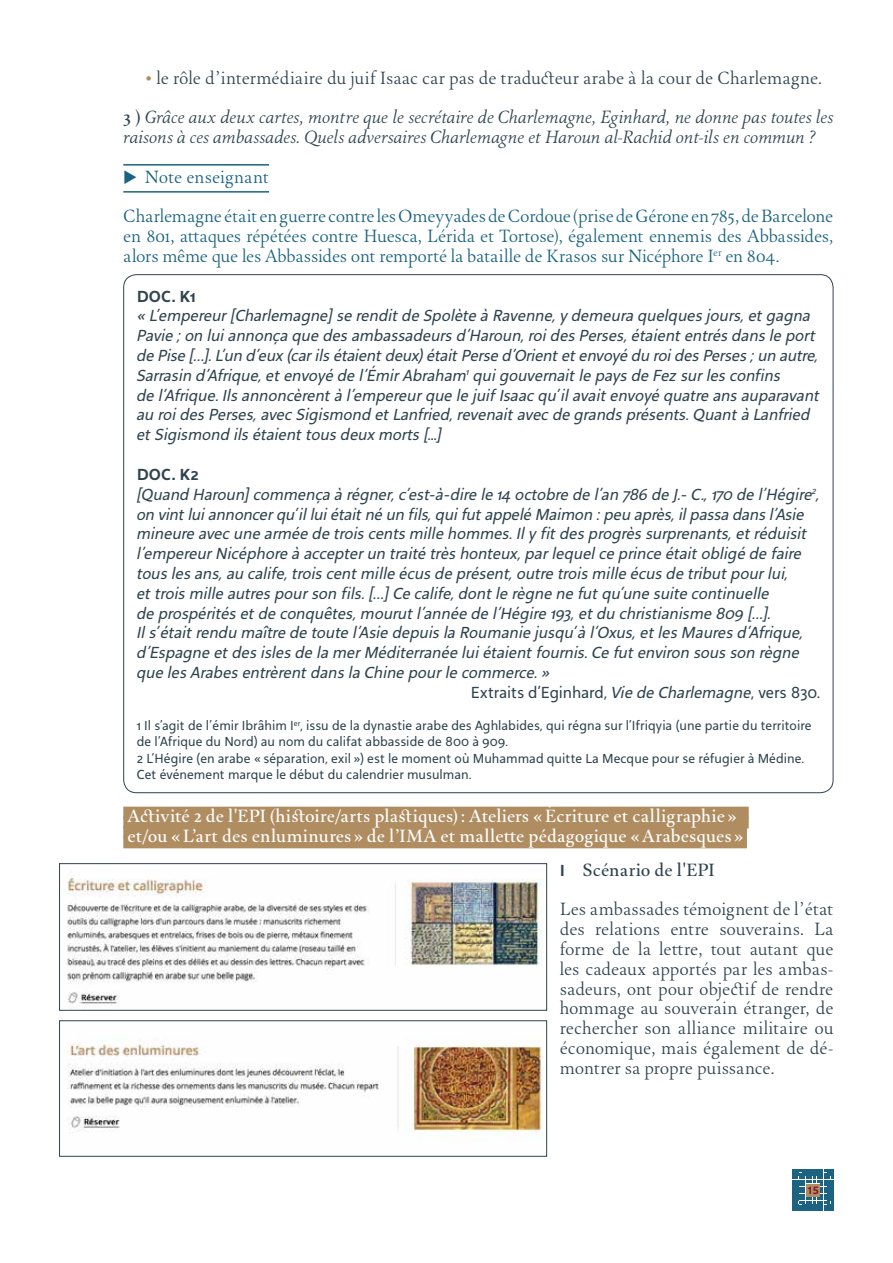
<style>
.page{position:relative;width:893px;height:1263px;background:#fff}
.page>*{position:absolute;margin:0;border:0;box-sizing:border-box;transform-origin:0 0}
.t1{font:italic 16.5px/19.8px "Mondara Lineal Delta";letter-spacing:-.005em;color:#2f444f}
.t2{font:16.5px/19.8px "Mondara Romain Delta";letter-spacing:-.005em;color:#2f444f;text-align:justify}
.t3{font:16.5px/19.8px "Mondara Romain Delta";letter-spacing:-.015em;color:#1b6380;text-align:justify}
.t4{font:italic 16.5px/19.8px "Mondara Rom Delta";letter-spacing:-.005em;color:#2f444f}
.t5{font:500 16.5px/19.8px "Mondara Romain Delta";letter-spacing:.005em;color:#fff}
.t6{font:16.5px "Mondara Lineal Delta";letter-spacing:-.01em;color:#2f444f}
.t7{font:500 16.5px "Mondara Romain Delta";color:#2f444f}
.t8{font:700 16.5px "Mondara Lineal Delta";letter-spacing:.005em;color:#2f444f}
.t9{font:13.5px/16.2px "Mondara Lineal Delta";color:#2f444f}
.t10{font:700 10.95px "Mondara Lineal Delta";color:#7e112b}
.s1{color:#b08d61}
.s2{font-family:"Mondara Romain Delta";font-weight:500;font-style:normal}
.s3{font-style:italic}
.s4{font-size:20.25px;color:#b08d61}
.s5{font-family:"Mondara Lineal Delta";font-weight:700}
</style>
<div class="page">
<svg style="left:792px;top:1169px;width:41px;height:42px"></svg>
<div style="left:806px;top:1184px;width:13px;height:12px;background:#b08d61"></div>
<hr style="left:123px;top:164px;width:146px;height:2px;background:#1b6380">
<hr style="left:123px;top:191px;width:146px;height:2px;background:#1b6380">
<div style="left:123px;top:807px;width:626px;height:12px;background:#b08d61"></div>
<div style="left:123px;top:816px;width:626px;height:12px;background:#b08d61"></div>
<div style="left:123px;top:826px;width:624px;height:12px;background:#b08d61"></div>
<div style="left:123px;top:836px;width:624px;height:12px;background:#b08d61"></div>
<img style="left:66px;top:878px;width:477px;height:131px">
<div style="left:59px;top:863px;width:488px;height:148px;border:1px solid #2f444f"></div>
<img style="left:67px;top:1038px;width:476px;height:104px">
<div style="left:59px;top:1020px;width:488px;height:137px;border:1px solid #2f444f"></div>
<p class="t2" style="left:145px;top:68px;width:678px"><span class="s1">•</span> le rôle d’intermédiaire du juif Isaac car pas de traducteur arabe à la cour de Charlemagne.</p>
<p class="t4" style="left:123px;top:108px;width:712px"><span class="s2">3 )</span> Grâce aux deux cartes, montre que le secrétaire de Charlemagne, Eginhard, ne donne pas toutes les raisons à ces ambassades. Quels adversaires Charlemagne et Haroun al-Rachid ont-ils en commun ?</p>
<p class="t3" style="left:123px;top:167px;width:147px">◆ Note enseignant</p>
<p class="t3" style="left:123px;top:207px;width:712px">Charlemagne était en guerre contre les Omeyyades de Cordoue (prise de Gérone en 785, de Barcelone en 801, attaques répétées contre Huesca, Lérida et Tortose), également ennemis des Abbassides, alors même que les Abbassides ont remporté la bataille de Krasos sur Nicéphore I<sup>er</sup> en 804.</p>
<p class="t8" style="left:137px;top:286px;width:61px">DOC. K1</p>
<p class="t1" style="left:137px;top:306px;width:684px">« L’empereur [Charlemagne] se rendit de Spolète à Ravenne, y demeura quelques jours, et gagna Pavie ; on lui annonça que des ambassadeurs d’Haroun, roi des Perses, étaient entrés dans le port de Pise […]. L’un d’eux (car ils étaient deux) était Perse d’Orient et envoyé du roi des Perses ; un autre, Sarrasin d’Afrique, et envoyé de l’Émir Abraham<sup>1</sup> qui gouvernait le pays de Fez sur les confins<br>de l’Afrique. Ils annoncèrent à l’empereur que le juif Isaac qu’il avait envoyé quatre ans auparavant au roi des Perses, avec Sigismond et Lanfried, revenait avec de grands présents. Quant à Lanfried et Sigismond ils étaient tous deux morts [...]</p>
<p class="t8" style="left:137px;top:464px;width:64px">DOC. K2</p>
<p class="t1" style="left:137px;top:484px;width:685px">[Quand Haroun] commença à régner, c’est-à-dire le 14 octobre de l’an 786 de J.- C., 170 de l’Hégire<sup>2</sup>,</p>
<p class="t1" style="left:137px;top:504px;width:669px">on vint lui annoncer qu’il lui était né un fils, qui fut appelé Maimon : peu après, il passa dans l’Asie</p>
<p class="t1" style="left:137px;top:524px;width:672px">mineure avec une armée de trois cents mille hommes. Il y fit des progrès surprenants, et réduisit</p>
<p class="t1" style="left:137px;top:544px;width:666px">l’empereur Nicéphore à accepter un traité très honteux, par lequel ce prince était obligé de faire</p>
<p class="t1" style="left:137px;top:563px;width:653px">tous les ans, au calife, trois cent mille écus de présent, outre trois mille écus de tribut pour lui,</p>
<p class="t1" style="left:137px;top:583px;width:634px">et trois mille autres pour son fils. […] Ce calife, dont le règne ne fut qu’une suite continuelle</p>
<p class="t1" style="left:137px;top:603px;width:635px">de prospérités et de conquêtes, mourut l’année de l’Hégire 193, et du christianisme 809 […].</p>
<p class="t1" style="left:137px;top:623px;width:668px">Il s’était rendu maître de toute l’Asie depuis la Roumanie jusqu’à l’Oxus, et les Maures d’Afrique,</p>
<p class="t1" style="left:137px;top:643px;width:664px">d’Espagne et des isles de la mer Méditerranée lui étaient fournis. Ce fut environ sous son règne</p>
<p class="t1" style="left:137px;top:662px;width:415px">que les Arabes entrèrent dans la Chine pour le commerce. »</p>
<p class="t6" style="left:471px;top:682px;width:351px">Extraits d’Eginhard, <span class="s3">Vie de Charlemagne</span>, vers 830.</p>
<p class="t9" style="left:137px;top:717px;width:676px">1 Il s’agit de l’émir Ibrâhim I<sup>er</sup>, issu de la dynastie arabe des Aghlabides, qui régna sur l’Ifriqyia (une partie du territoire de l’Afrique du Nord) au nom du califat abbasside de 800 à 909.<br>2 L’Hégire (en arabe « séparation, exil ») est le moment où Muhammad quitte La Mecque pour se réfugier à Médine.<br>Cet événement marque le début du calendrier musulman.</p>
<p class="t5" style="left:127px;top:806px;width:623px">Activité 2 de l'EPI (histoire/arts plastiques): Ateliers « Écriture et calligraphie »<span class="s4">n </span>et/ou «L’art des enluminures » de l’IMA et mallette pédagogique «Arabesques »<span class="s1">:</span></p>
<p class="t7" style="left:560px;top:858px;width:157px"><span class="s5">I</span> Scénario de l'EPI</p>
<p class="t2" style="left:560px;top:900px;width:275px">Les ambassades témoignent de l’état des relations entre souverains. La forme de la lettre, tout autant que les cadeaux apportés par les ambas&shy;sadeurs, ont pour objectif de rendre hommage au souverain étranger, de rechercher son alliance militaire ou économique, mais également de dé&shy;montrer sa propre puissance.</p>
<p class="t10" style="left:807px;top:1184px;width:14px">15</p>
</div>
